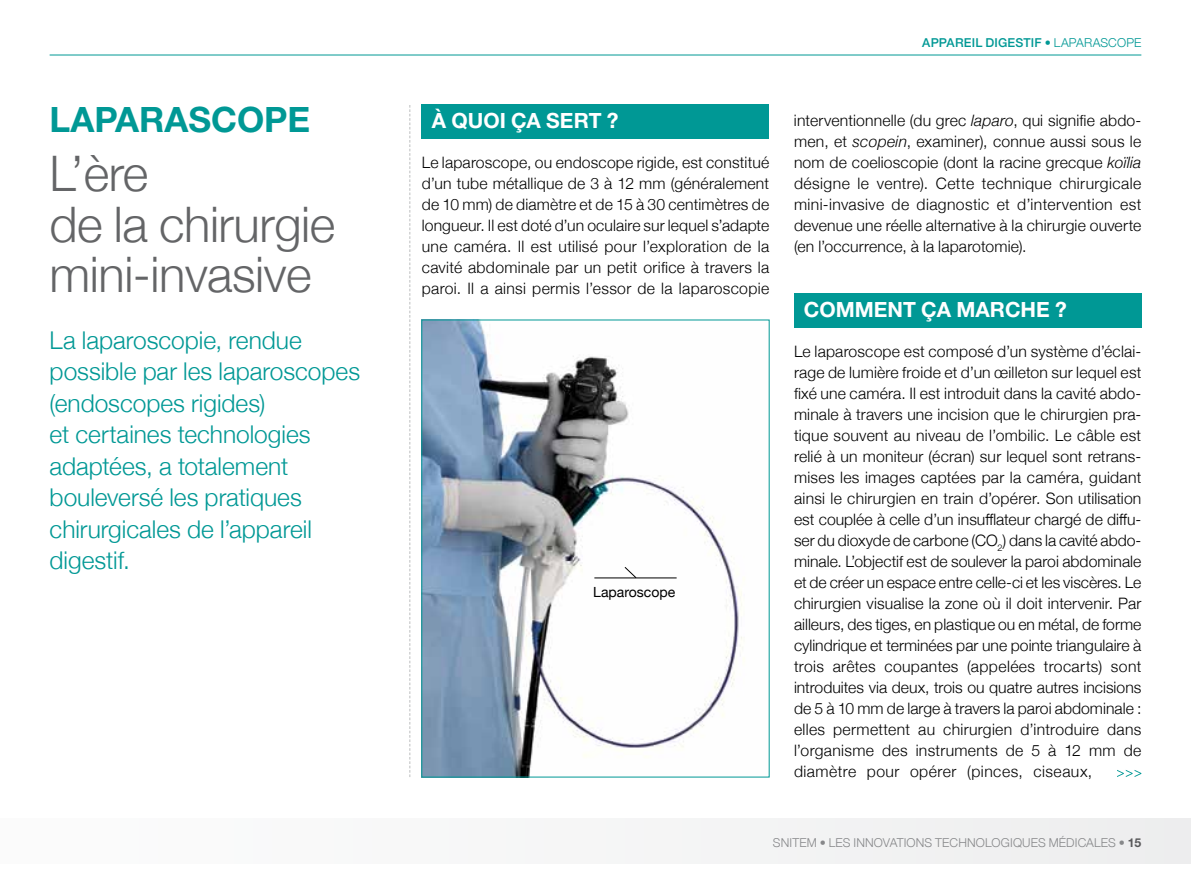
<style>
.page{position:relative;width:1191px;height:893px;background:#fff}
.page>*{position:absolute;margin:0;border:0;box-sizing:border-box;transform-origin:0 0}
.t1{font:300 49px/50.8px "Helvetica Neue";letter-spacing:-.01em;color:#646567}
.t2{font:700 35px "Helvetica Neue";color:#009895}
.t3{font:300 24.5px/31.5px "Helvetica Neue";color:#009895}
.t4{font:700 21px "Helvetica Neue";color:#fff}
.t5{font:300 15.75px/21px "Helvetica Neue";letter-spacing:.02em;color:#000;text-align:justify}
.t6{font:14px "Helvetica Neue";color:#000}
.t7{font:300 12.25px "Helvetica Neue";letter-spacing:.015em;color:#87888a}
.t8{font:500 12.25px "Helvetica Neue";letter-spacing:.015em;color:#009895}
.s1{font-weight:300}
.s2{font-style:italic}
.s3{font-weight:700;color:#58585a}
</style>
<div class="page">
<svg style="left:409px;top:105px;width:1px;height:672px"></svg>
<hr style="left:50px;top:55px;width:1091px;height:1px;background:#009895">
<div style="left:0;top:819px;width:1191px;height:44px;background:#f6f6f6"></div>
<div style="left:422px;top:104px;width:347px;height:35px;background:#009895"></div>
<div style="left:794px;top:293px;width:347px;height:34px;background:#009895"></div>
<svg style="left:1117px;top:770px;width:24px;height:7px"></svg>
<img style="left:423px;top:322px;width:321px;height:453px">
<div style="left:421px;top:320px;width:348px;height:457px;border:1px solid #009895"></div>
<hr style="left:594px;top:578px;width:82px;height:1px;background:#000">
<svg style="left:624px;top:566px;width:13px;height:13px"></svg>
<h2 class="t2" style="left:50px;top:97px;width:262px">LAPARASCOPE</h2>
<h1 class="t1" style="left:50px;top:145px;width:287px">L’ère<br>de la chirurgie mini-invasive</h1>
<h3 class="t3" style="left:50px;top:322px;width:312px">La laparoscopie, rendue possible par les laparoscopes (endoscopes rigides)<br>et certaines technologies adaptées, a totalement bouleversé les pratiques chirurgicales de l’appareil digestif.</h3>
<h3 class="t4" style="left:432px;top:108px;width:188px">À QUOI ÇA SERT ?</h3>
<p class="t5" style="left:422px;top:151px;width:349px">Le laparoscope, ou endoscope rigide, est constitué d’un tube métallique de 3 à 12 mm (généralement de 10 mm) de diamètre et de 15 à 30 centimètres de longueur. Il est doté d’un oculaire sur lequel s’adapte une caméra. Il est utilisé pour l’exploration de la cavité abdominale par un petit orifice à travers la paroi. Il a ainsi permis l’essor de la laparoscopie</p>
<p class="t6" style="left:593px;top:582px;width:83px">Laparoscope</p>
<p class="t8" style="left:922px;top:32px;width:220px">APPAREIL DIGESTIF • <span class="s1">LAPARASCOPE</span></p>
<p class="t5" style="left:794px;top:109px;width:349px">interventionnelle (du grec <span class="s2">laparo</span>, qui signifie abdo&shy;men, et <span class="s2">scopein</span>, examiner), connue aussi sous le nom de coelioscopie (dont la racine grecque <span class="s2">koïlia </span>désigne le ventre). Cette technique chirurgicale mini-invasive de diagnostic et d’intervention est devenue une réelle alternative à la chirurgie ouverte (en l’occurrence, à la laparotomie).</p>
<h3 class="t4" style="left:804px;top:296px;width:264px">COMMENT ÇA MARCHE ?</h3>
<p class="t5" style="left:794px;top:340px;width:349px">Le laparoscope est composé d’un système d’éclai&shy;rage de lumière froide et d’un œilleton sur lequel est fixé une caméra. Il est introduit dans la cavité abdo&shy;minale à travers une incision que le chirurgien pra&shy;tique souvent au niveau de l’ombilic. Le câble est relié à un moniteur (écran) sur lequel sont retrans&shy;mises les images captées par la caméra, guidant ainsi le chirurgien en train d’opérer. Son utilisation est couplée à celle d’un insufflateur chargé de diffu&shy;ser du dioxyde de carbone (CO<sub>2</sub>) dans la cavité abdo&shy;minale. L’objectif est de soulever la paroi abdominale et de créer un espace entre celle-ci et les viscères. Le chirurgien visualise la zone où il doit intervenir. Par ailleurs, des tiges, en plastique ou en métal, de forme cylindrique et terminées par une pointe triangulaire à trois arêtes coupantes (appelées trocarts) sont introduites via deux, trois ou quatre autres incisions de 5 à 10 mm de large à travers la paroi abdominale : elles permettent au chirurgien d’introduire dans l’organisme des instruments de 5 à 12 mm de diamètre pour opérer (pinces, ciseaux,</p>
<p class="t7" style="left:773px;top:833px;width:370px">SNITEM • LES INNOVATIONS TECHNOLOGIQUES MÉDICALES • <span class="s3">15</span></p>
</div>
